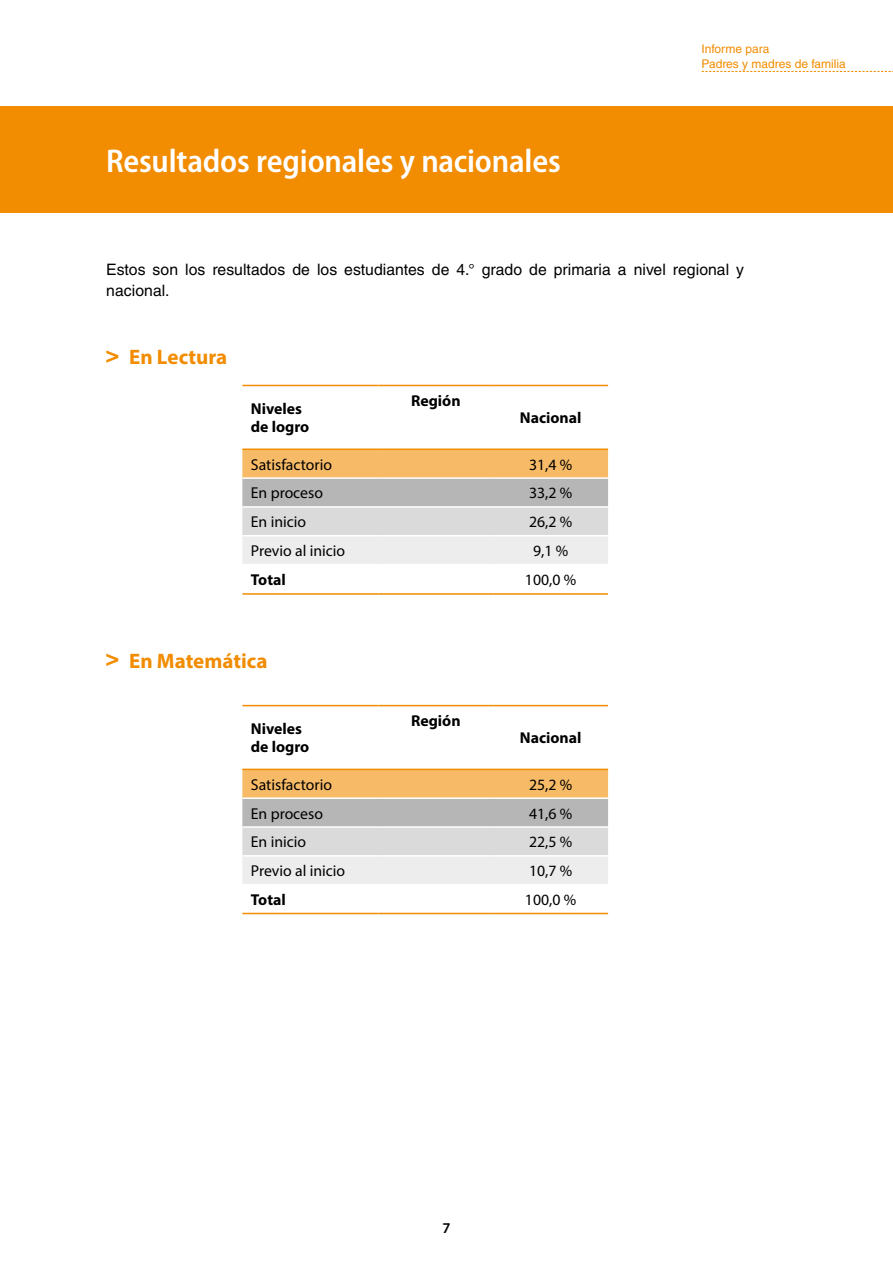
<style>
.page{position:relative;width:893px;height:1263px;background:#fff}
.page>*{position:absolute;margin:0;border:0;box-sizing:border-box;transform-origin:0 0}
.t1{font:600 semi-condensed 33px "Myriad Pro";letter-spacing:-.005em;color:#fff}
.t2{font:700 21px "Myriad Pro";color:#f28c00}
.t3{font:15.75px "Myriad Pro";color:#000}
.t4{font:15.75px/21px "Helvetica LT Std";color:#000}
.t5{font:700 15.75px/18px "Myriad Pro";color:#000}
.t6{font:600 15px "Myriad Pro";color:#000}
.t7{font:12px/14.4px "Helvetica LT Std";color:#f28c00}
</style>
<div class="page">
<div style="left:0;top:106px;width:893px;height:107px;background:#f28c00"></div>
<svg style="left:702px;top:71px;width:191px;height:1px"></svg>
<svg style="left:106px;top:350px;width:12px;height:13px"></svg>
<svg style="left:106px;top:654px;width:12px;height:12px"></svg>
<svg style="left:242px;top:450px;width:366px;height:114px;background:#ddceb9"></svg>
<hr style="left:242px;top:477px;width:136px;height:2px;background:#fff">
<hr style="left:378px;top:477px;width:115px;height:2px;background:#fff">
<hr style="left:493px;top:477px;width:115px;height:2px;background:#fff">
<hr style="left:242px;top:506px;width:136px;height:2px;background:#fff">
<hr style="left:378px;top:506px;width:115px;height:2px;background:#fff">
<hr style="left:493px;top:506px;width:115px;height:2px;background:#fff">
<hr style="left:242px;top:448px;width:136px;height:2px;background:#f28c00">
<hr style="left:378px;top:448px;width:115px;height:2px;background:#f28c00">
<hr style="left:493px;top:448px;width:115px;height:2px;background:#f28c00">
<hr style="left:242px;top:385px;width:136px;height:1px;background:#f28c00">
<hr style="left:378px;top:385px;width:115px;height:1px;background:#f28c00">
<hr style="left:493px;top:385px;width:115px;height:1px;background:#f28c00">
<hr style="left:242px;top:593px;width:136px;height:2px;background:#f28c00">
<hr style="left:378px;top:593px;width:115px;height:2px;background:#f28c00">
<hr style="left:493px;top:593px;width:115px;height:2px;background:#f28c00">
<hr style="left:242px;top:535px;width:136px;height:1px;background:#fff">
<hr style="left:378px;top:535px;width:115px;height:1px;background:#fff">
<hr style="left:493px;top:535px;width:115px;height:1px;background:#fff">
<svg style="left:242px;top:770px;width:366px;height:143px"></svg>
<hr style="left:242px;top:797px;width:136px;height:2px;background:#fff">
<hr style="left:378px;top:797px;width:115px;height:2px;background:#fff">
<hr style="left:493px;top:797px;width:115px;height:2px;background:#fff">
<hr style="left:242px;top:826px;width:136px;height:2px;background:#fff">
<hr style="left:378px;top:826px;width:115px;height:2px;background:#fff">
<hr style="left:493px;top:826px;width:115px;height:2px;background:#fff">
<hr style="left:242px;top:769px;width:136px;height:1px;background:#f28c00">
<hr style="left:378px;top:769px;width:115px;height:1px;background:#f28c00">
<hr style="left:493px;top:769px;width:115px;height:1px;background:#f28c00">
<hr style="left:242px;top:705px;width:136px;height:1px;background:#f28c00">
<hr style="left:378px;top:705px;width:115px;height:1px;background:#f28c00">
<hr style="left:493px;top:705px;width:115px;height:1px;background:#f28c00">
<hr style="left:242px;top:913px;width:136px;height:1px;background:#f28c00">
<hr style="left:378px;top:913px;width:115px;height:1px;background:#f28c00">
<hr style="left:493px;top:913px;width:115px;height:1px;background:#f28c00">
<hr style="left:242px;top:855px;width:136px;height:2px;background:#fff">
<hr style="left:378px;top:855px;width:115px;height:2px;background:#fff">
<hr style="left:493px;top:855px;width:115px;height:2px;background:#fff">
<hr style="left:242px;top:884px;width:136px;height:1px;background:#fff">
<hr style="left:378px;top:884px;width:115px;height:1px;background:#fff">
<hr style="left:493px;top:884px;width:115px;height:1px;background:#fff">
<h1 class="t1" style="left:106px;top:140px;width:456px">Resultados regionales y nacionales</h1>
<p class="t7" style="left:702px;top:42px;width:146px">Informe para<br>Padres y madres de familia</p>
<p class="t4" style="left:106px;top:259px;width:639px">Estos son los resultados de los estudiantes de 4.° grado de primaria a nivel regional y nacional.</p>
<h2 class="t2" style="left:129px;top:344px;width:100px">En Lectura</h2>
<p class="t5" style="left:251px;top:399px;width:60px">Niveles de logro</p>
<p class="t5" style="left:411px;top:391px;width:51px">Región</p>
<p class="t5" style="left:520px;top:408px;width:63px">Nacional</p>
<p class="t3" style="left:251px;top:455px;width:83px">Satisfactorio</p>
<p class="t3" style="left:529px;top:455px;width:45px">31,4 %</p>
<p class="t3" style="left:251px;top:483px;width:74px">En proceso</p>
<p class="t3" style="left:529px;top:483px;width:45px">33,2 %</p>
<p class="t3" style="left:251px;top:512px;width:57px">En inicio</p>
<p class="t3" style="left:529px;top:512px;width:45px">26,2 %</p>
<p class="t3" style="left:251px;top:541px;width:96px">Previo al inicio</p>
<p class="t3" style="left:533px;top:541px;width:37px">9,1 %</p>
<p class="t5" style="left:251px;top:570px;width:36px">Total</p>
<p class="t3" style="left:525px;top:570px;width:53px">100,0 %</p>
<h2 class="t2" style="left:129px;top:647px;width:140px">En Matemática</h2>
<p class="t5" style="left:251px;top:719px;width:60px">Niveles de logro</p>
<p class="t5" style="left:411px;top:711px;width:51px">Región</p>
<p class="t5" style="left:520px;top:728px;width:63px">Nacional</p>
<p class="t3" style="left:251px;top:775px;width:83px">Satisfactorio</p>
<p class="t3" style="left:529px;top:775px;width:45px">25,2 %</p>
<p class="t3" style="left:251px;top:803px;width:74px">En proceso</p>
<p class="t3" style="left:529px;top:803px;width:45px">41,6 %</p>
<p class="t3" style="left:251px;top:832px;width:57px">En inicio</p>
<p class="t3" style="left:529px;top:832px;width:45px">22,5 %</p>
<p class="t3" style="left:251px;top:861px;width:96px">Previo al inicio</p>
<p class="t3" style="left:529px;top:861px;width:45px">10,7 %</p>
<p class="t5" style="left:251px;top:890px;width:36px">Total</p>
<p class="t3" style="left:525px;top:890px;width:53px">100,0 %</p>
<p class="t6" style="left:442px;top:1219px;width:10px">7</p>
</div>
